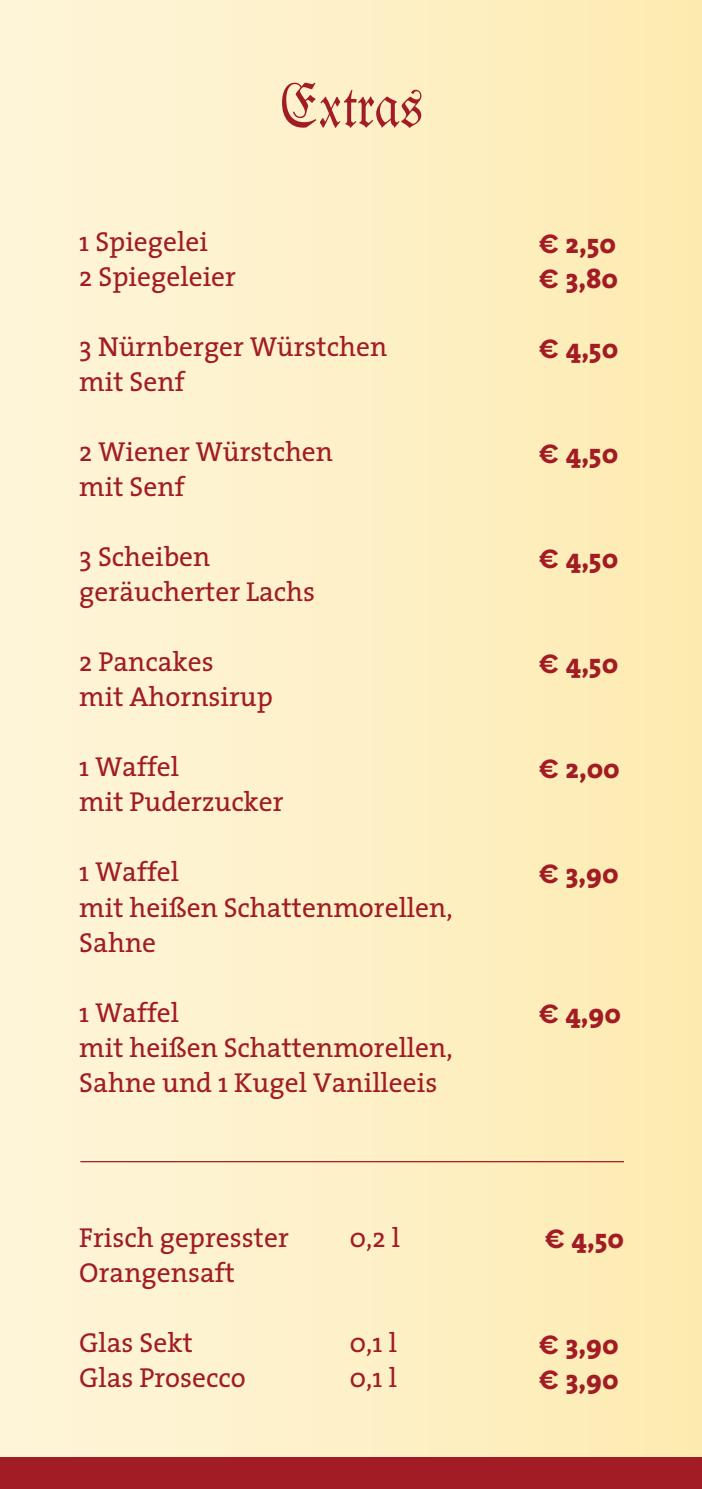
<style>
.page{position:relative;width:702px;height:1489px;background:#fff}
.page>*{position:absolute;margin:0;border:0;box-sizing:border-box;transform-origin:0 0}
.t1{font:60px "Fraktur BT";color:#a11c24}
.t2{font:27.5px/35px "The Serif";color:#a11c24}
.t3{font:800 27.5px/35px "The Serif";color:#a11c24}
.s1{font-family:"Proxima Nova";font-weight:700}
</style>
<div class="page">
<div style="left:0;top:0;width:702px;height:1488px;background:linear-gradient(to right,#fef5db,#fdebb1)"></div>
<div style="left:0;top:1456px;width:702px;height:32px;background:#a11c24"></div>
<hr style="left:80px;top:1160px;width:544px;height:2px;background:#a11c24">
<p class="t2" style="left:79px;top:223px;width:158px">1 Spiegelei<br>2 Spiegeleier</p>
<h1 class="t1" style="left:279px;top:67px;width:145px">Extras</h1>
<p class="t2" style="left:79px;top:328px;width:309px">3 Nürnberger Würstchen mit Senf</p>
<p class="t2" style="left:79px;top:433px;width:255px">2 Wiener Würstchen mit Senf</p>
<p class="t2" style="left:79px;top:538px;width:237px">3 Scheiben geräucherter Lachs</p>
<p class="t2" style="left:79px;top:643px;width:195px">2 Pancakes<br>mit Ahornsirup</p>
<p class="t2" style="left:79px;top:748px;width:206px">1 Waffel<br>mit Puderzucker</p>
<p class="t2" style="left:79px;top:853px;width:375px">1 Waffel<br>mit heißen Schattenmorellen,<br>Sahne</p>
<p class="t2" style="left:79px;top:993px;width:375px">1 Waffel<br>mit heißen Schattenmorellen,<br>Sahne und 1 Kugel Vanilleeis</p>
<p class="t2" style="left:79px;top:1219px;width:211px">Frisch gepresster</p>
<p class="t2" style="left:349px;top:1219px;width:52px">0,2 l</p>
<p class="t2" style="left:79px;top:1254px;width:157px">Orangensaft</p>
<p class="t2" style="left:79px;top:1323px;width:115px">Glas Sekt</p>
<p class="t2" style="left:349px;top:1323px;width:49px">0,1 l</p>
<p class="t2" style="left:79px;top:1359px;width:168px">Glas Prosecco</p>
<p class="t2" style="left:349px;top:1359px;width:49px">0,1 l</p>
<p class="t3" style="left:539px;top:225px;width:80px"><span class="s1">€</span> 2,50 <span class="s1">€</span> 3,80</p>
<p class="t3" style="left:539px;top:330px;width:81px"><span class="s1">€</span> 4,50</p>
<p class="t3" style="left:539px;top:435px;width:81px"><span class="s1">€</span> 4,50</p>
<p class="t3" style="left:539px;top:540px;width:81px"><span class="s1">€</span> 4,50</p>
<p class="t3" style="left:539px;top:645px;width:81px"><span class="s1">€</span> 4,50</p>
<p class="t3" style="left:539px;top:750px;width:82px"><span class="s1">€</span> 2,00</p>
<p class="t3" style="left:539px;top:855px;width:81px"><span class="s1">€</span> 3,90</p>
<p class="t3" style="left:539px;top:995px;width:83px"><span class="s1">€</span> 4,90</p>
<p class="t3" style="left:545px;top:1220px;width:80px"><span class="s1">€</span> 4,50</p>
<p class="t3" style="left:539px;top:1325px;width:81px"><span class="s1">€</span> 3,90 <span class="s1">€</span> 3,90</p>
</div>
